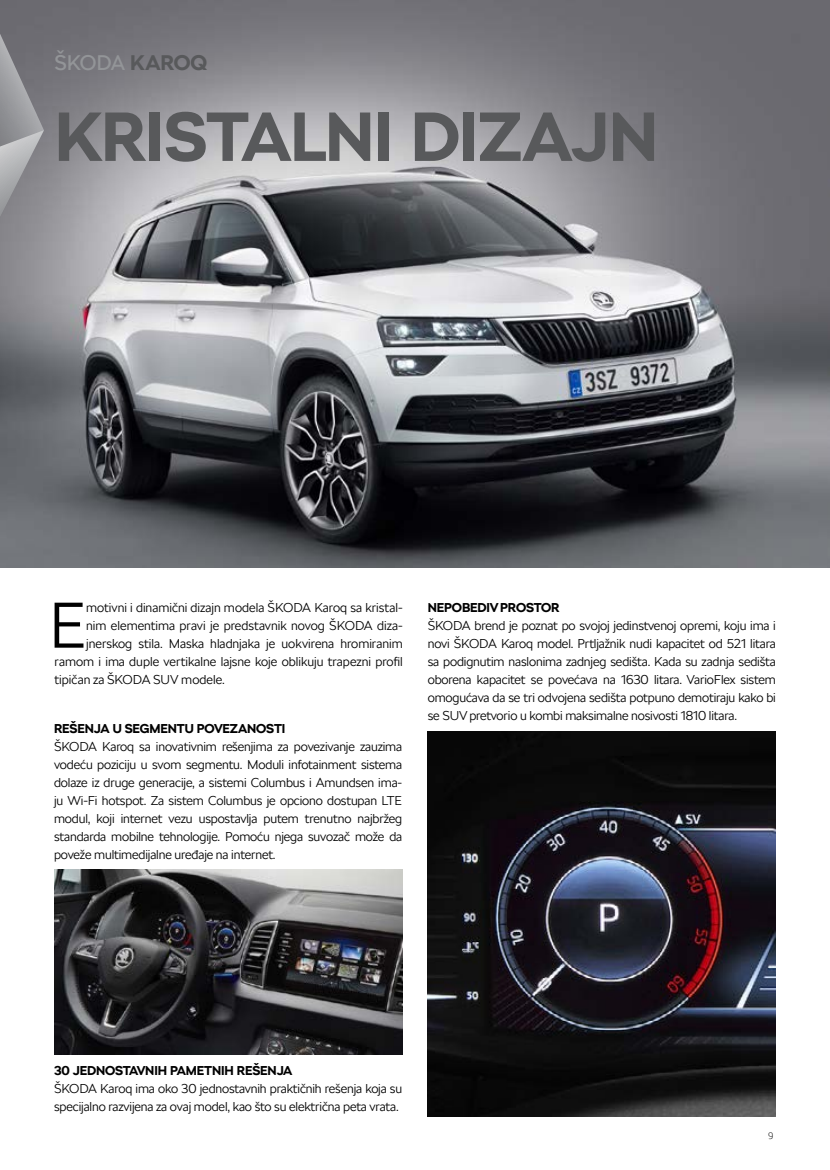
<style>
.page{position:relative;width:830px;height:1170px;background:#fff}
.page>*{position:absolute;margin:0;border:0;box-sizing:border-box;transform-origin:0 0}
.t1{font:700 68.7px "SKODA Next";letter-spacing:-.015em;color:#58595b}
.t2{font:300 63.9px "SKODA Next";color:#000}
.t3{font:21px "SKODA Next";letter-spacing:-.02em;color:#939598}
.t4{font:300 12.75px/18px "SKODA Next";letter-spacing:-.01em;color:#000;text-align:justify}
.t5{font:700 12.75px "SKODA Next";letter-spacing:-.01em;color:#000}
.t6{font:9px "Skoda Pro";color:#000}
.s1{font-weight:700;color:#58595b}
</style>
<div class="page">
<img style="left:1px;top:0;width:828px;height:568px">
<img style="left:0;top:225px;width:1px;height:459px">
<svg style="left:0;top:0;width:44px;height:262px"></svg>
<img style="left:54px;top:869px;width:348px;height:184px">
<img style="left:427px;top:731px;width:348px;height:385px">
<h3 class="t3" style="left:55px;top:50px;width:154px">ŠKODA <span class="s1">KAROQ</span></h3>
<h1 class="t1" style="left:55px;top:95px;width:605px">KRISTALNI DIZAJN</h1>
<h2 class="t2" style="left:49px;top:588px;width:40px">E</h2>
<p class="t4" style="left:86px;top:598px;width:318px">motivni i dinamični dizajn modela ŠKODA Karoq sa kristal-</p>
<p class="t4" style="left:86px;top:616px;width:318px">nim elementima pravi je predstavnik novog ŠKODA diza-</p>
<p class="t4" style="left:86px;top:634px;width:318px">jnerskog stila. Maska hladnjaka je uokvirena hromiranim</p>
<p class="t4" style="left:55px;top:652px;width:349px">ramom i ima duple vertikalne lajsne koje oblikuju trapezni profil</p>
<p class="t4" style="left:55px;top:670px;width:172px">tipičan za ŠKODA SUV modele.</p>
<p class="t5" style="left:54px;top:720px;width:233px">REŠENJA U SEGMENTU POVEZANOSTI</p>
<p class="t4" style="left:54px;top:737px;width:349px">ŠKODA Karoq sa inovativnim rešenjima za povezivanje zauzima vodeću poziciju u svom segmentu. Moduli infotainment sistema dolaze iz druge generacije, a sistemi Columbus i Amundsen ima&shy;ju Wi-Fi hotspot. Za sistem Columbus je opciono dostupan LTE modul, koji internet vezu uspostavlja putem trenutno najbržeg standarda mobilne tehnologije. Pomoću njega suvozač može da poveže multimedijalne uređaje na internet.</p>
<p class="t5" style="left:427px;top:599px;width:133px">NEPOBEDIV PROSTOR</p>
<p class="t4" style="left:427px;top:616px;width:349px">ŠKODA brend je poznat po svojoj jedinstvenoj opremi, koju ima i novi ŠKODA Karoq model. Prtljažnik nudi kapacitet od 521 litara sa podignutim naslonima zadnjeg sedišta. Kada su zadnja sedišta oborena kapacitet se povećava na 1630 litara. VarioFlex sistem omogućava da se tri odvojena sedišta potpuno demotiraju kako bi se SUV pretvorio u kombi maksimalne nosivosti 1810 litara.</p>
<p class="t5" style="left:54px;top:1062px;width:240px">30 JEDNOSTAVNIH PAMETNIH REŠENJA</p>
<p class="t4" style="left:54px;top:1079px;width:349px">ŠKODA Karoq ima oko 30 jednostavnih praktičnih rešenja koja su specijalno razvijena za ovaj model, kao što su električna peta vrata.</p>
<p class="t6" style="left:768px;top:1130px;width:7px">9</p>
</div>
